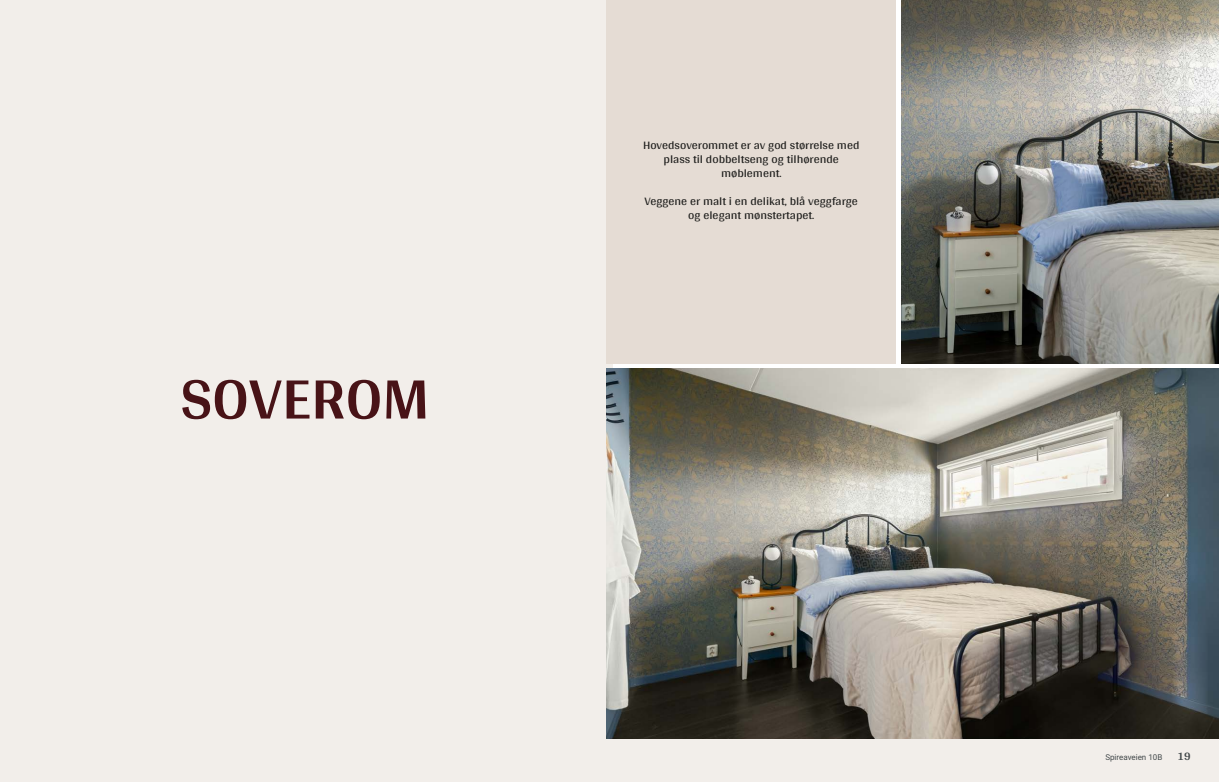
<style>
.page{position:relative;width:1219px;height:782px;background:#fff}
.page>*{position:absolute;margin:0;border:0;box-sizing:border-box;transform-origin:0 0}
.t1{font:700 62px "Arya";color:#481317}
.t2{font:12px/14px "Arya";color:#1d1d1b;text-align:center}
.t3{font:700 12px "Arya";color:#414749}
.t4{font:8px "Roboto Vitec";color:#414749}
</style>
<div class="page">
<div style="left:0;top:0;width:612px;height:781px;background:#f2eeea"></div>
<img style="left:607px;top:369px;width:612px;height:370px">
<img style="left:901px;top:0;width:318px;height:363px">
<div style="left:607px;top:739px;width:612px;height:42px;background:#f2eeea"></div>
<div style="left:607px;top:0;width:289px;height:363px;background:#e5dcd4"></div>
<h1 class="t1" style="left:180px;top:360px;width:251px">SOVEROM</h1>
<p class="t2" style="left:643px;top:137px;width:218px">Hovedsoverommet er av god størrelse med plass til dobbeltseng og tilhørende møblement.</p>
<p class="t2" style="left:645px;top:193px;width:215px">Veggene er malt i en delikat, blå veggfarge og elegant mønstertapet.</p>
<p class="t4" style="left:1105px;top:751px;width:58px">Spireaveien 10B</p>
<p class="t3" style="left:1177px;top:749px;width:15px">19</p>
</div>
